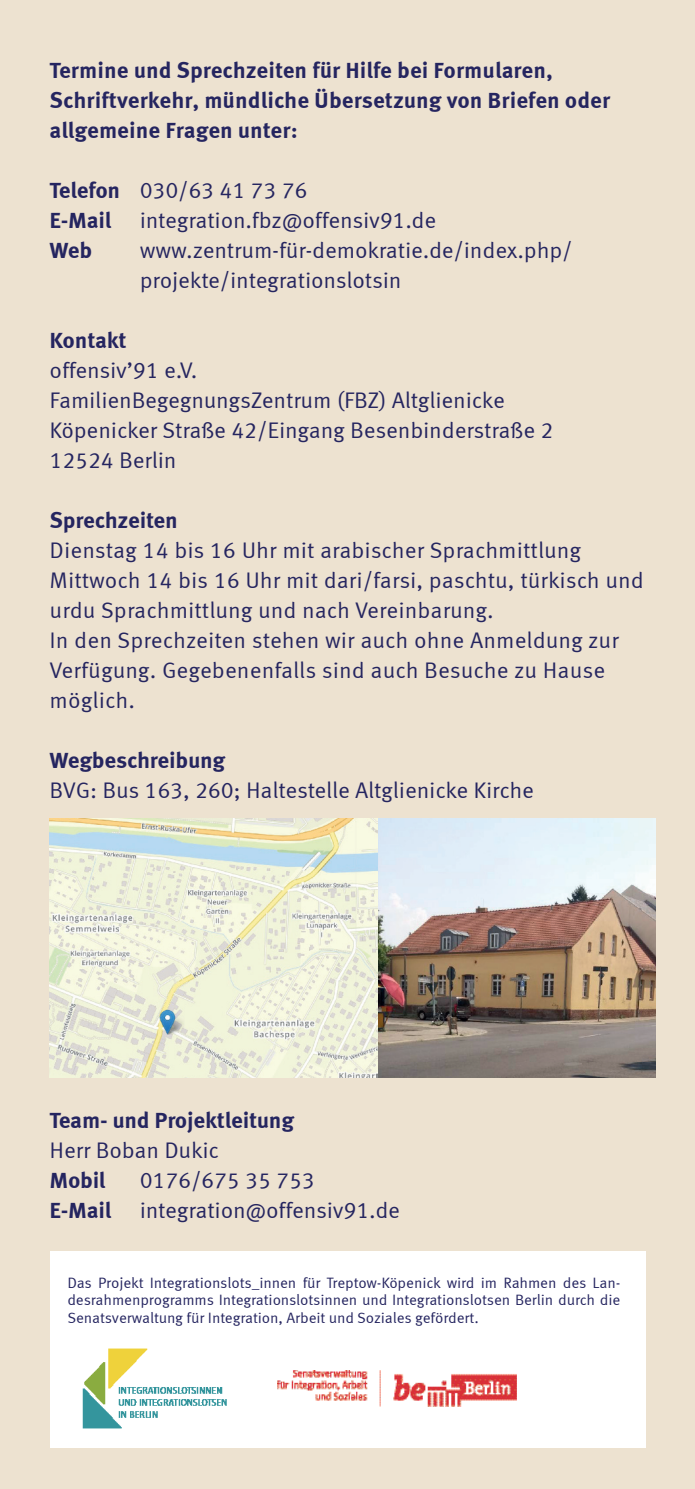
<style>
.page{position:relative;width:695px;height:1489px;background:#fff}
.page>*{position:absolute;margin:0;border:0;box-sizing:border-box;transform-origin:0 0}
.t1{font:22.5px/30px "Meta Correspondence";letter-spacing:-.01em;color:#252560}
.t2{font:700 22.5px/30px "Meta Correspondence";letter-spacing:-.01em;color:#252560}
.t3{font:15px/17.5px "Meta Correspondence";letter-spacing:-.01em;color:#252560;text-align:justify}
.s1{font-weight:700}
</style>
<div class="page">
<div style="left:0;top:0;width:694px;height:1488px;background:#ede2d0"></div>
<div style="left:50px;top:1251px;width:595px;height:196px;background:#fff"></div>
<img style="left:82px;top:1348px;width:145px;height:81px">
<img style="left:50px;top:818px;width:605px;height:259px">
<img style="left:278px;top:1370px;width:238px;height:35px">
<p class="t2" style="left:50px;top:55px;width:562px">Termine und Sprechzeiten für Hilfe bei Formularen,<br>Schrift verkehr, mündliche Übersetzung von Briefen oder allgemeine Fragen unter:</p>
<p class="t1" style="left:50px;top:175px;width:388px"><span class="s1">Telefon</span> 030/63 41 73 76<br><span class="s1">E-Mail</span> integration.fbz@offensiv91.de<br><span class="s1">Web</span></p>
<p class="t1" style="left:140px;top:235px;width:434px">www.zentrum-für-demokratie.de/index.php/ projekte/integrationslotsin</p>
<p class="t2" style="left:50px;top:325px;width:79px">Kontakt</p>
<p class="t1" style="left:50px;top:355px;width:505px">offensiv’91 e.V.<br>FamilienBegegnungsZentrum (FBZ) Altglienicke Köpenicker Straße 42/Eingang Besenbinderstraße 2<br>12524 Berlin</p>
<p class="t2" style="left:50px;top:505px;width:130px">Sprechzeiten</p>
<p class="t1" style="left:50px;top:535px;width:595px">Dienstag 14 bis 16 Uhr mit arabischer Sprachmittlung Mittwoch 14 bis 16 Uhr mit dari/farsi, paschtu, türkisch und urdu Sprachmittlung und nach Vereinbarung.<br>In den Sprechzeiten stehen wir auch ohne Anmeldung zur Verfügung. Gegebenenfalls sind auch Besuche zu Hause möglich.</p>
<p class="t2" style="left:50px;top:745px;width:177px">Wegbeschreibung</p>
<p class="t1" style="left:50px;top:775px;width:486px">BVG: Bus 163, 260; Haltestelle Altglienicke Kirche</p>
<p class="t2" style="left:50px;top:1105px;width:246px">Team- und Projektleitung</p>
<p class="t1" style="left:50px;top:1135px;width:171px">Herr Boban Dukic</p>
<p class="t2" style="left:50px;top:1164px;width:58px">Mobil</p>
<p class="t1" style="left:50px;top:1165px;width:352px;text-align:center">0176/675 35 753<br><span class="s1">E-Mail</span> integration@offensiv91.de</p>
<p class="t3" style="left:67px;top:1273px;width:554px">Das Projekt Integrationslots_innen für Treptow-Köpenick wird im Rahmen des Lan&shy;desrahmenprogramms Integrationslotsinnen und Integrationslotsen Berlin durch die Senatsverwaltung für Integration, Arbeit und Soziales gefördert.</p>
</div>
